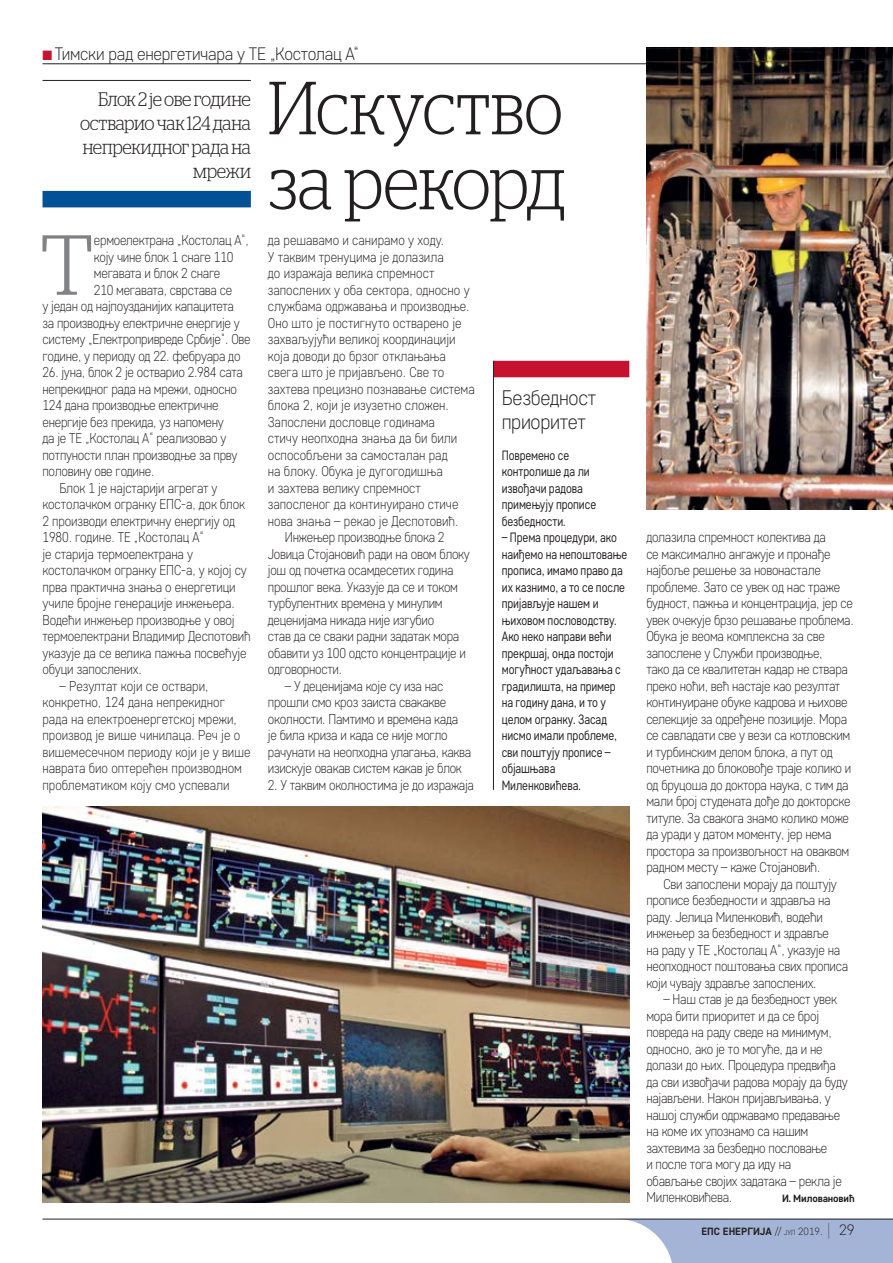
<style>
.page{position:relative;width:893px;height:1263px;background:#fff}
.page>*{position:absolute;margin:0;border:0;box-sizing:border-box;transform-origin:0 0}
.t1{font:300 84.9px "Stag LC";color:#808285}
.t2{font:300 75px/75px "Stag LC";letter-spacing:-.01em;color:#231f20;scale:.9 1}
.t3{font:300 21px/24px "Core Sans D25";letter-spacing:-.02em;color:#231f20;scale:.95 1}
.t4{font:300 19.5px/24px "Stag LC";letter-spacing:-.015em;color:#231f20;text-align:right;scale:.9 1}
.t5{font:300 18px "Core Sans D25";letter-spacing:-.02em;color:#231f20;scale:.95 1}
.t6{font:300 14.25px/16.5px "Core Sans D25";letter-spacing:-.02em;color:#231f20;scale:.9 1}
.t7{font:300 14.25px/16.5px "Core Sans D25";color:#231f20;scale:.9 1}
.t8{font:13.5px/16.5px "Core Sans D35";letter-spacing:-.01em;color:#231f20;scale:.85 1}
.t9{font:700 10.5px "Core Sans D55";letter-spacing:-.005em;color:#231f20}
.s1{color:#c4122f}
.s2{font-family:"Core Sans D25";font-weight:300}
.s3{font-family:"Core Sans D25";font-weight:300;font-size:7.35px}
.s4{font-family:"Core Sans D15";font-weight:100;font-size:18px}
.s5{font-family:"Core Sans D25";font-weight:300;font-size:15px}
</style>
<div class="page">
<svg style="left:628px;top:1220px;width:265px;height:43px;background:#aebcda"></svg>
<hr style="left:43px;top:64px;width:850px;height:1px;background:#231f20">
<hr style="left:43px;top:1219px;width:850px;height:1px;background:#231f20">
<hr style="left:43px;top:80px;width:208px;height:1px;background:#231f20">
<div style="left:43px;top:191px;width:208px;height:16px;background:#005295"></div>
<div style="left:493px;top:361px;width:136px;height:16px;background:#c4122f"></div>
<hr style="left:493px;top:361px;width:1px;height:429px;background:#231f20">
<img style="left:43px;top:806px;width:586px;height:396px">
<img style="left:646px;top:47px;width:247px;height:462px">
<p class="t5" style="left:43px;top:43px;width:335px"><span class="s1">■</span> Тимски рад енергетичара у ТЕ „Костолац А“</p>
<h2 class="t2" style="left:268px;top:63px;width:332px">Искуство за рекорд</h2>
<h3 class="t4" style="left:80px;top:85px;width:191px">Блок 2 је ове године остварио чак 124 дана непрекидног рада на мрежи</h3>
<h1 class="t1" style="left:40px;top:203px;width:56px">Т</h1>
<p class="t6" style="left:94px;top:232px;width:174px">ермоелектрана „Костолац А“,</p>
<p class="t6" style="left:94px;top:248px;width:157px">коју чине блок 1 снаге 110</p>
<p class="t6" style="left:94px;top:265px;width:142px">мегавата и блок 2 снаге</p>
<p class="t6" style="left:94px;top:281px;width:155px">210 мегавата, сврстава се</p>
<p class="t6" style="left:43px;top:298px;width:214px">у један од најпоузданијих капацитета</p>
<p class="t6" style="left:43px;top:314px;width:221px">за производњу електричне енергије у</p>
<p class="t6" style="left:43px;top:331px;width:233px">систему „Електропривреде Србије“. Ове</p>
<p class="t6" style="left:43px;top:347px;width:221px">године, у периоду од 22. фебруара до</p>
<p class="t6" style="left:43px;top:364px;width:224px">26. јуна, блок 2 је остварио 2.984 сата</p>
<p class="t6" style="left:43px;top:380px;width:218px">непрекидног рада на мрежи, односно</p>
<p class="t6" style="left:43px;top:397px;width:197px">124 дана производње електричне</p>
<p class="t6" style="left:43px;top:413px;width:203px">енергије без прекида, уз напомену</p>
<p class="t6" style="left:43px;top:430px;width:206px">да је ТЕ „Костолац А“ реализовао у</p>
<p class="t6" style="left:43px;top:446px;width:218px">потпуности план производње за прву</p>
<p class="t6" style="left:43px;top:463px;width:126px">половину ове године.</p>
<p class="t6" style="left:60px;top:479px;width:177px">Блок 1 је најстарији агрегат у</p>
<p class="t6" style="left:43px;top:496px;width:226px">костолачком огранку ЕПС-а, док блок</p>
<p class="t6" style="left:43px;top:512px;width:215px">2 производи електричну енергију од</p>
<p class="t6" style="left:43px;top:529px;width:181px">1980. године. ТЕ „Костолац А“</p>
<p class="t6" style="left:43px;top:545px;width:169px">је старија термоелектрана у</p>
<p class="t6" style="left:43px;top:562px;width:228px">костолачком огранку ЕПС-а, у којој су</p>
<p class="t6" style="left:43px;top:578px;width:216px">прва практична знања о енергетици</p>
<p class="t6" style="left:43px;top:595px;width:215px">училе бројне генерације инжењера.</p>
<p class="t6" style="left:43px;top:611px;width:215px">Водећи инжењер производње у овој</p>
<p class="t6" style="left:43px;top:628px;width:233px">термоелектрани Владимир Деспотовић</p>
<p class="t6" style="left:43px;top:644px;width:228px">указује да се велика пажња посвећује</p>
<p class="t6" style="left:43px;top:661px;width:112px">обуци запослених.</p>
<p class="t7" style="left:43px;top:677px;width:233px;text-indent:17px">– Резултат који се оствари, конкретно, 124 дана непрекидног рада на електроенергетској мрежи, производ је више чинилаца. Реч је о вишемесечном периоду који је у више наврата био оптерећен производном проблематиком коју смо успевали</p>
<p class="t7" style="left:268px;top:232px;width:197px">да решавамо и санирамо у ходу.</p>
<p class="t7" style="left:268px;top:248px;width:197px">У таквим тренуцима је долазила</p>
<p class="t7" style="left:268px;top:265px;width:187px">до изражаја велика спремност</p>
<p class="t7" style="left:268px;top:281px;width:226px">запослених у оба сектора, односно у</p>
<p class="t7" style="left:268px;top:298px;width:226px">службама одржавања и производње.</p>
<p class="t7" style="left:268px;top:314px;width:217px">Оно што је постигнуто остварено је</p>
<p class="t7" style="left:268px;top:331px;width:210px">захваљујући великој координацији</p>
<p class="t7" style="left:268px;top:347px;width:199px">која доводи до брзог отклањања</p>
<p class="t7" style="left:268px;top:364px;width:198px">свега што је пријављено. Све то</p>
<p class="t7" style="left:268px;top:380px;width:231px">захтева прецизно познавање система</p>
<p class="t7" style="left:268px;top:397px;width:203px">блока 2, који је изузетно сложен.</p>
<p class="t7" style="left:268px;top:413px;width:187px">Запослени дословце годинама</p>
<p class="t7" style="left:268px;top:430px;width:212px">стичу неопходна знања да би били</p>
<p class="t7" style="left:268px;top:446px;width:201px">оспособљени за самосталан рад</p>
<p class="t7" style="left:268px;top:463px;width:196px">на блоку. Обука је дугогодишња</p>
<p class="t7" style="left:268px;top:479px;width:172px">и захтева велику спремност</p>
<p class="t7" style="left:268px;top:496px;width:213px">запосленог да континуирано стиче</p>
<p class="t7" style="left:268px;top:512px;width:213px">нова знања – рекао је Деспотовић.</p>
<p class="t6" style="left:285px;top:529px;width:179px">Инжењер производње блока 2</p>
<p class="t6" style="left:268px;top:545px;width:226px">Јовица Стојановић ради на овом блоку</p>
<p class="t6" style="left:268px;top:562px;width:208px">још од почетка осамдесетих година</p>
<p class="t6" style="left:268px;top:578px;width:213px">прошлог века. Указује да се и током</p>
<p class="t6" style="left:268px;top:595px;width:196px">турбулентних времена у минулим</p>
<p class="t6" style="left:268px;top:611px;width:186px">деценијама никада није изгубио</p>
<p class="t6" style="left:268px;top:628px;width:214px">став да се сваки радни задатак мора</p>
<p class="t6" style="left:268px;top:644px;width:222px">обавити уз 100 одсто концентрације и</p>
<p class="t6" style="left:268px;top:661px;width:84px">одговорности.</p>
<p class="t6" style="left:268px;top:677px;width:227px;text-indent:17px">– У деценијама које су иза нас прошли смо кроз заиста свакакве околности. Памтимо и времена када<br>је била криза и када се није могло рачунати на неопходна улагања, каква изискује овакав систем какав је блок</p>
<p class="t6" style="left:268px;top:776px;width:231px">2. У таквим околностима је до изражаја</p>
<h3 class="t3" style="left:502px;top:385px;width:101px">Безбедност приоритет</h3>
<p class="t8" style="left:502px;top:446px;width:113px">Повремено се контролише да ли извођачи радова примењују прописе безбедности.</p>
<p class="t8" style="left:502px;top:529px;width:149px">– Према процедури, ако наиђемо на непоштовање прописа, имамо право да их казнимо, а то се после пријављује нашем и њиховом пословодству.<br>Ако неко направи већи прекршај, онда постоји могућност удаљавања с градилишта, на пример на годину дана, и то у целом огранку. Засад нисмо имали проблеме, сви поштују прописе – објашњава<br>Миленковићева.</p>
<p class="t6" style="left:646px;top:529px;width:232px">долазила спремност колектива да<br>се максимално ангажује и пронађе најбоље решење за новонастале проблеме. Зато се увек од нас траже будност, пажња и концентрација, јер се увек очекује брзо решавање проблема.<br>Обука је веома комплексна за све запослене у Служби производње,<br>тако да се квалитетан кадар не ствара преко ноћи, већ настаје као резултат континуиране обуке кадрова и њихове селекције за одређене позиције. Мора се савладати све у вези са котловским и турбинским делом блока, а пут од почетника до блоковође траје колико и од бруцоша до доктора наука, с тим да мали број студената дође до докторске титуле. За свакога знамо колико може да уради у датом моменту, јер нема простора за произвољност на оваквом радном месту – каже Стојановић.</p>
<p class="t6" style="left:646px;top:875px;width:226px;text-indent:17px">Сви запослени морају да поштују прописе безбедности и здравља на раду. Јелица Миленковић, водећи инжењер за безбедност и здравље<br>на раду у ТЕ „Костолац А“, указује на неопходност поштовања свих прописа који чувају здравље запослених.</p>
<p class="t6" style="left:646px;top:991px;width:225px;text-indent:17px">– Наш став је да безбедност увек мора бити приоритет и да се број повреда на раду сведе на минимум, односно, ако је то могуће, да и не долази до њих. Процедура предвиђа да сви извођачи радова морају да буду најављени. Након пријављивања, у нашој служби одржавамо предавање на коме их упознамо са нашим захтевима за безбедно пословање<br>и после тога могу да иду на обављање својих задатака – рекла је<br>Миленковићева.</p>
<p class="t9" style="left:782px;top:1192px;width:74px">И. Миловановић</p>
<p class="t9" style="left:701px;top:1225px;width:155px">ЕПС ЕНЕРГИЈА <span class="s2">//</span> <span class="s3">јул</span> <span class="s2">2019.</span> <span class="s4">|</span> <span class="s5">29</span></p>
</div>
